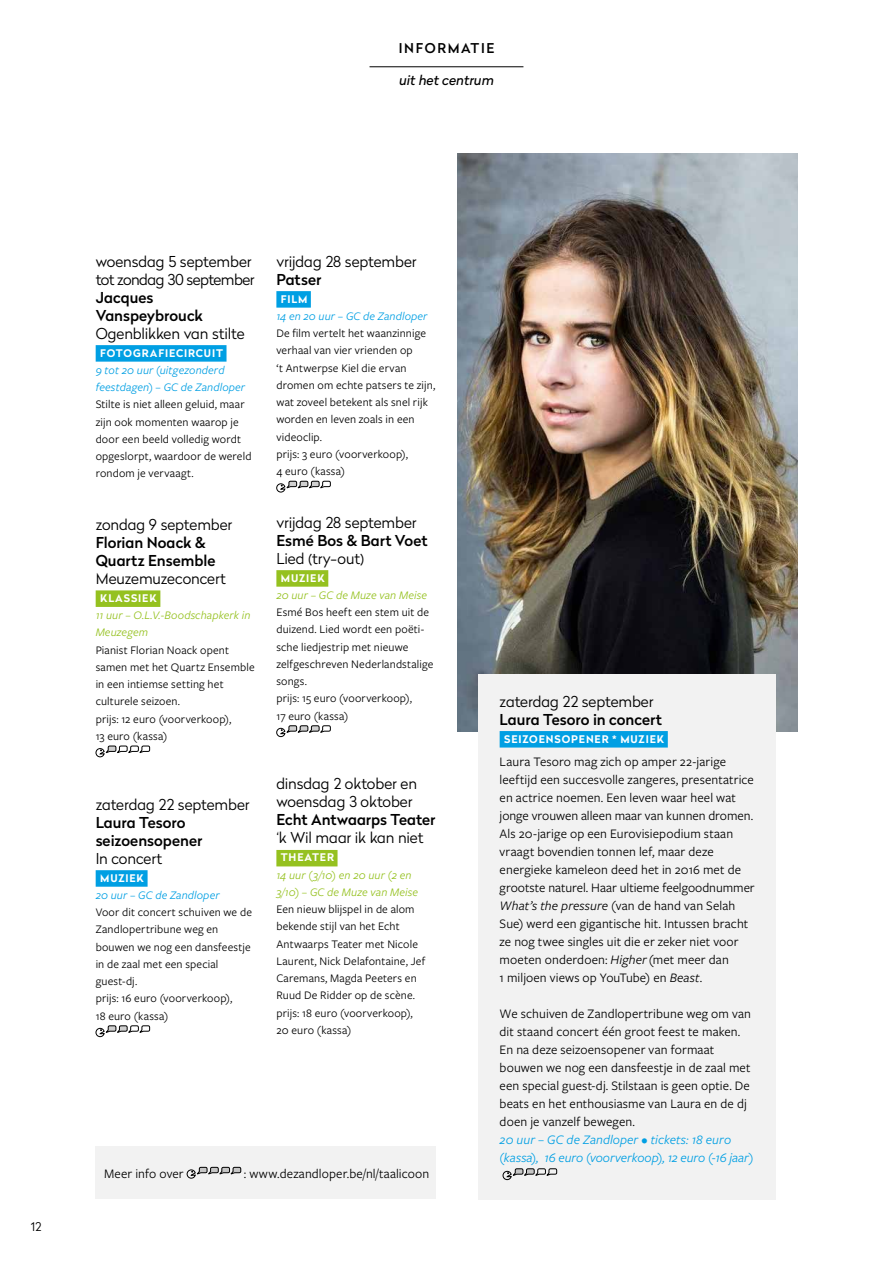
<style>
.page{position:relative;width:893px;height:1263px;background:#fff}
.page>*{position:absolute;margin:0;border:0;box-sizing:border-box;transform-origin:0 0}
.t1{font:300 15px/18px "Radikal";letter-spacing:-.005em;color:#000}
.t2{font:500 15px/18px "Radikal";color:#000}
.t3{font:13.5px/18px "Freight Sans Pro";letter-spacing:.01em;color:#000}
.t4{font:italic 13.5px/18px "Freight Sans Pro";color:#009fe3}
.t5{font:italic 13.5px "Radikal";color:#000}
.t6{font:500 13.5px "Radikal";letter-spacing:.12em;color:#000}
.t7{font:12px/17.2px "Freight Sans Pro";letter-spacing:.01em;color:#000}
.t8{font:italic 12px/17.2px "Freight Sans Pro";letter-spacing:.01em;color:#95c11f}
.t9{font:italic 12px/17.2px "Freight Sans Pro";letter-spacing:.01em;color:#009fe3}
.t10{font:300 12px "Radikal";color:#000}
.t11{font:700 10.5px "Radikal";letter-spacing:.085em;color:#fff}
.s1{font-style:italic}
</style>
<div class="page">
<hr style="left:369px;top:66px;width:154px;height:1px;background:#000">
<img style="left:457px;top:153px;width:340px;height:578px">
<div style="left:96px;top:345px;width:131px;height:17px;background:#009fe3"></div>
<div style="left:96px;top:590px;width:64px;height:17px;background:#95c11f"></div>
<div style="left:96px;top:870px;width:52px;height:17px;background:#009fe3"></div>
<svg style="left:95px;top:745px;width:55px;height:12px"></svg>
<svg style="left:95px;top:1025px;width:55px;height:12px"></svg>
<div style="left:276px;top:291px;width:35px;height:17px;background:#009fe3"></div>
<div style="left:276px;top:570px;width:52px;height:17px;background:#95c11f"></div>
<div style="left:276px;top:850px;width:62px;height:16px;background:#95c11f"></div>
<svg style="left:276px;top:481px;width:55px;height:12px"></svg>
<svg style="left:276px;top:725px;width:55px;height:12px"></svg>
<div style="left:478px;top:674px;width:298px;height:525px;background:#f2f2f2"></div>
<div style="left:500px;top:731px;width:168px;height:16px;background:#009fe3"></div>
<svg style="left:502px;top:1168px;width:55px;height:12px"></svg>
<div style="left:96px;top:1146px;width:340px;height:53px;background:#f2f2f2"></div>
<svg style="left:186px;top:1167px;width:55px;height:12px"></svg>
<p class="t6" style="left:399px;top:38px;width:97px">INFORMATIE</p>
<p class="t5" style="left:399px;top:71px;width:96px">uit het centrum</p>
<p class="t10" style="left:31px;top:1218px;width:12px">12</p>
<p class="t1" style="left:96px;top:252px;width:160px">woensdag 5 september tot zondag 30 september</p>
<p class="t2" style="left:96px;top:288px;width:109px">Jacques<br>Vanspeybrouck</p>
<p class="t1" style="left:96px;top:324px;width:151px">Ogenblikken van stilte</p>
<p class="t11" style="left:100px;top:345px;width:124px">FOTOGRAFIECIRCUIT</p>
<p class="t9" style="left:96px;top:361px;width:151px">9 tot 20 uur (uitgezonderd feestdagen) – GC de Zandloper</p>
<p class="t7" style="left:96px;top:395px;width:157px">Stilte is niet alleen geluid, maar zijn ook momenten waarop je door een beeld volledig wordt opgeslorpt, waardoor de wereld rondom je vervaagt.</p>
<p class="t1" style="left:96px;top:515px;width:138px">zondag 9 september</p>
<p class="t2" style="left:96px;top:533px;width:121px">Florian Noack &amp;<br>Quartz Ensemble</p>
<p class="t1" style="left:96px;top:569px;width:132px">Meuzemuzeconcert</p>
<p class="t11" style="left:100px;top:590px;width:58px">KLASSIEK</p>
<p class="t8" style="left:96px;top:606px;width:156px">11 uur – O.L.V.-Boodschapkerk in<br>Meuzegem</p>
<p class="t7" style="left:96px;top:641px;width:161px">Pianist Florian Noack opent samen met het Quartz Ensemble in een intiemse setting het culturele seizoen.<br>prijs: 12 euro (voorverkoop),<br>13 euro (kassa)</p>
<p class="t1" style="left:96px;top:795px;width:155px">zaterdag 22 september</p>
<p class="t2" style="left:96px;top:813px;width:108px">Laura Tesoro seizoensopener</p>
<p class="t1" style="left:96px;top:849px;width:68px">In concert</p>
<p class="t11" style="left:100px;top:870px;width:45px">MUZIEK</p>
<p class="t9" style="left:96px;top:886px;width:126px">20 uur – GC de Zandloper</p>
<p class="t7" style="left:96px;top:903px;width:158px">Voor dit concert schuiven we de<br>Zandlopertribune weg en bouwen we nog een dansfeestje in de zaal met een special guest-dj.<br>prijs: 16 euro (voorverkoop),<br>18 euro (kassa)</p>
<p class="t1" style="left:276px;top:252px;width:142px">vrijdag 28 september</p>
<p class="t2" style="left:276px;top:270px;width:46px">Patser</p>
<p class="t11" style="left:281px;top:291px;width:28px">FILM</p>
<p class="t9" style="left:276px;top:307px;width:153px">14 en 20 uur – GC de Zandloper</p>
<p class="t7" style="left:276px;top:324px;width:160px">De film vertelt het waanzinnige verhaal van vier vrienden op<br>‘t Antwerpse Kiel die ervan dromen om echte patsers te zijn, wat zoveel betekent als snel rijk worden en leven zoals in een videoclip.<br>prijs: 3 euro (voorverkoop),<br>4 euro (kassa)</p>
<p class="t1" style="left:276px;top:513px;width:142px">vrijdag 28 september</p>
<p class="t2" style="left:276px;top:531px;width:153px">Esmé Bos &amp; Bart Voet</p>
<p class="t1" style="left:276px;top:549px;width:89px">Lied (try-out)</p>
<p class="t11" style="left:281px;top:570px;width:45px">MUZIEK</p>
<p class="t8" style="left:276px;top:586px;width:152px">20 uur – GC de Muze van Meise</p>
<p class="t7" style="left:276px;top:603px;width:159px">Esmé Bos heeft een stem uit de duizend. Lied wordt een poëti&shy;sche liedjestrip met nieuwe zelfgeschreven Nederlandstalige songs.<br>prijs: 15 euro (voorverkoop),<br>17 euro (kassa)</p>
<p class="t1" style="left:276px;top:774px;width:142px">dinsdag 2 oktober en woensdag 3 oktober</p>
<p class="t2" style="left:276px;top:811px;width:161px">Echt Antwaarps Teater</p>
<p class="t1" style="left:276px;top:828px;width:149px">‘k Wil maar ik kan niet</p>
<p class="t11" style="left:281px;top:850px;width:55px">THEATER</p>
<p class="t8" style="left:276px;top:866px;width:143px">14 uur (3/10) en 20 uur (2 en<br>3/10) – GC de Muze van Meise</p>
<p class="t7" style="left:276px;top:900px;width:150px">Een nieuw blijspel in de alom bekende stijl van het Echt<br>Antwaarps Teater met Nicole<br>Laurent, Nick Delafontaine, Jef<br>Caremans, Magda Peeters en<br>Ruud De Ridder op de scène. prijs: 18 euro (voorverkoop),<br>20 euro (kassa)</p>
<p class="t3" style="left:104px;top:1164px;width:81px">Meer info over</p>
<p class="t3" style="left:244px;top:1164px;width:187px">: www.dezandloper.be/nl/taalicoon</p>
<p class="t1" style="left:500px;top:692px;width:155px">zaterdag 22 september</p>
<p class="t2" style="left:500px;top:710px;width:164px">Laura Tesoro in concert</p>
<p class="t11" style="left:504px;top:731px;width:162px">SEIZOENSOPENER * MUZIEK</p>
<p class="t3" style="left:500px;top:752px;width:257px">Laura Tesoro mag zich op amper 22-jarige leeftijd een succesvolle zangeres, presentatrice en actrice noemen. Een leven waar heel wat jonge vrouwen alleen maar van kunnen dromen.<br>Als 20-jarige op een Eurovisiepodium staan vraagt bovendien tonnen lef, maar deze energieke kameleon deed het in 2016 met de grootste naturel. Haar ultieme feelgoodnummer <span class="s1">What’s the pressure</span> (van de hand van Selah Sue) werd een gigantische hit. Intussen bracht ze nog twee singles uit die er zeker niet voor moeten onderdoen: <span class="s1">Higher</span> (met meer dan<br>1 miljoen views op YouTube) en <span class="s1">Beast</span>.</p>
<p class="t3" style="left:500px;top:1004px;width:253px">We schuiven de Zandlopertribune weg om van dit staand concert één groot feest te maken.<br>En na deze seizoensopener van formaat bouwen we nog een dansfeestje in de zaal met een special guest-dj. Stilstaan is geen optie. De beats en het enthousiasme van Laura en de dj doen je vanzelf bewegen.</p>
<p class="t4" style="left:500px;top:1130px;width:255px">20 uur – GC de Zandloper • tickets: 18 euro (kassa), 16 euro (voorverkoop), 12 euro (-16 jaar)</p>
</div>
